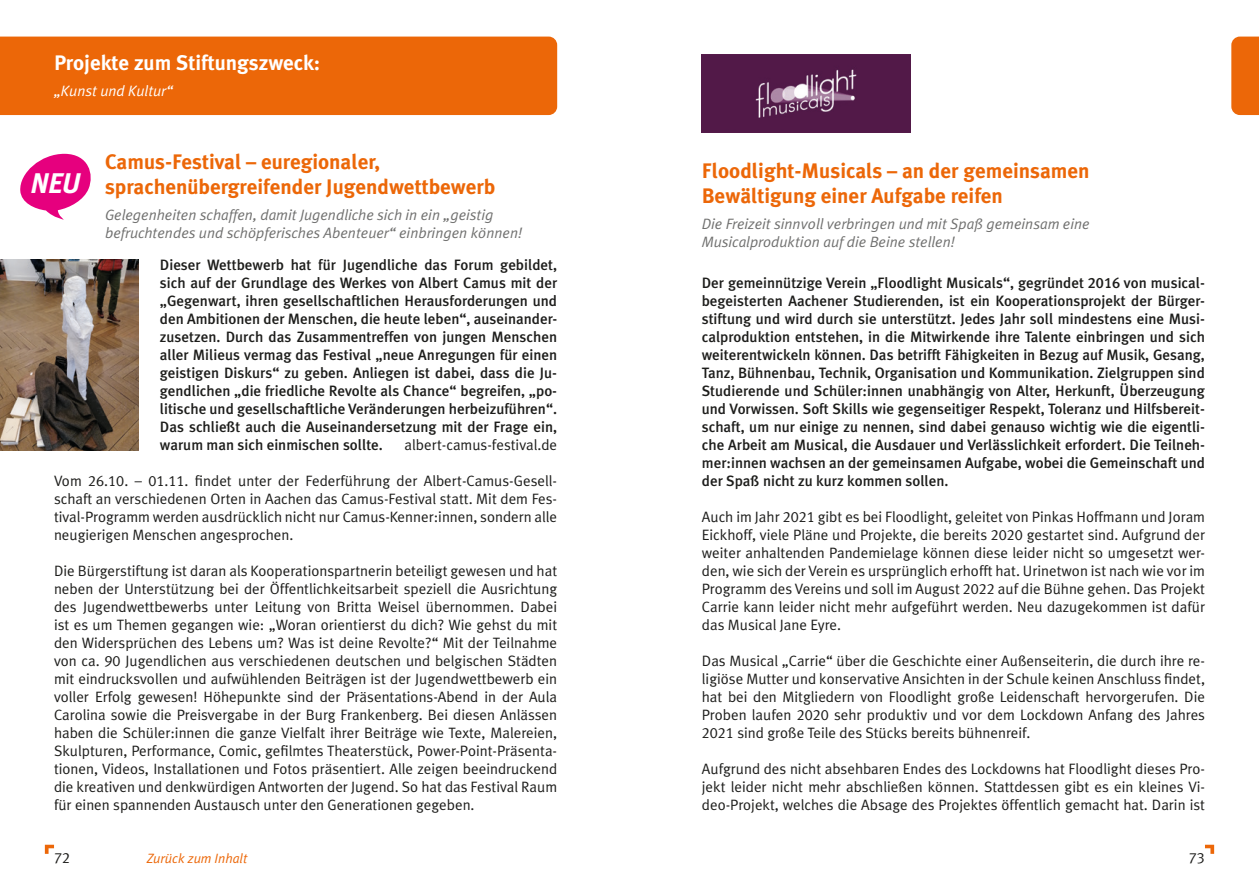
<style>
.page{position:relative;width:1259px;height:893px;background:#fff}
.page>*{position:absolute;margin:0;border:0;box-sizing:border-box;transform-origin:0 0}
.t1{font:italic 28.5px "Meta Bold LF";color:#fff}
.t2{font:700 21px/25.2px "Meta Plus";color:#ec6708}
.t3{font:700 21px "Meta Plus";color:#fff}
.t4{font:15px/18px "Meta Plus Normal";color:#1d1d1b;text-align:justify}
.t5{font:500 15px/18px "Meta Plus";color:#1d1d1b;text-align:justify}
.t6{font:italic 15px/18px "Meta Plus Normal";color:#70706f}
.t7{font:italic 15px "Meta Plus Normal";color:#fff}
.t8{font:15px "Meta Plus Normal Caps";color:#1d1d1b}
.t9{font:italic 13.5px "Meta Plus Normal";color:#ec6708}
.s1{font-family:"Meta Plus Normal Caps"}
.s2{font-family:"Meta Plus Medium Caps";font-weight:400}
</style>
<div class="page">
<svg style="left:45px;top:845px;width:9px;height:9px"></svg>
<svg style="left:1205px;top:845px;width:9px;height:9px"></svg>
<div style="left:0;top:37px;width:557px;height:78px;background:#ec6708"></div>
<img style="left:0;top:259px;width:139px;height:192px">
<div style="left:1231px;top:37px;width:28px;height:78px;background:#ec6708"></div>
<img style="left:702px;top:54px;width:209px;height:78px">
<svg style="left:20px;top:154px;width:71px;height:66px"></svg>
<h2 class="t3" style="left:54px;top:51px;width:268px">Projekte zum Stiftungszweck:</h2>
<p class="t7" style="left:54px;top:82px;width:120px">„Kunst und Kultur“</p>
<h2 class="t2" style="left:105px;top:149px;width:392px">Camus-Festival – euregionaler, sprachenübergreifender Jugendwettbewerb</h2>
<p class="t6" style="left:105px;top:206px;width:418px">Gelegenheiten schaffen, damit Jugendliche sich in ein „geistig befruchtendes und schöpferisches Abenteuer“ einbringen können!</p>
<p class="t5" style="left:160px;top:256px;width:399px">Dieser Wettbewerb hat für Jugendliche das Forum gebildet, sich auf der Grundlage des Werkes von Albert Camus mit der „Gegenwart, ihren gesellschaftlichen Herausforderungen und den Ambitionen der Menschen, die heute leben“, auseinander&shy;zusetzen. Durch das Zusammentreffen von jungen Menschen aller Milieus vermag das Festival „neue Anregungen für einen geistigen Diskurs“ zu geben. Anliegen ist dabei, dass die Ju&shy;gendlichen „die friedliche Revolte als Chance“ begreifen, „po&shy;litische und gesellschaftliche Veränderungen herbeizuführen“.<br>Das schließt auch die Auseinandersetzung mit der Frage ein, warum man sich einmischen sollte.</p>
<h1 class="t1" style="left:31px;top:166px;width:51px">NEU</h1>
<p class="t4" style="left:404px;top:436px;width:154px">albert-camus-festival.de</p>
<p class="t4" style="left:54px;top:472px;width:505px">Vom <span class="s1">26</span>.<span class="s1">10</span>. – <span class="s1">01</span>.<span class="s1">11</span>. findet unter der Federführung der Albert-Camus-Gesell&shy;schaft an verschiedenen Orten in Aachen das Camus-Festival statt. Mit dem Fes&shy;tival-Programm werden ausdrücklich nicht nur Camus-Kenner:innen, sondern alle neugierigen Menschen angesprochen.</p>
<p class="t4" style="left:54px;top:562px;width:505px">Die Bürgerstiftung ist daran als Kooperationspartnerin beteiligt gewesen und hat neben der Unterstützung bei der Öffentlichkeitsarbeit speziell die Ausrichtung des Jugendwettbewerbs unter Leitung von Britta Weisel übernommen. Dabei ist es um Themen gegangen wie: „Woran orientierst du dich? Wie gehst du mit den Widersprüchen des Lebens um? Was ist deine Revolte?“ Mit der Teilnahme von ca. <span class="s1">90</span> Jugendlichen aus verschiedenen deutschen und belgischen Städten mit eindrucksvollen und aufwühlenden Beiträgen ist der Jugendwettbewerb ein voller Erfolg gewesen! Höhepunkte sind der Präsentations-Abend in der Aula Carolina sowie die Preisvergabe in der Burg Frankenberg. Bei diesen Anlässen haben die Schüler:innen die ganze Vielfalt ihrer Beiträge wie Texte, Malereien, Skulpturen, Performance, Comic, gefilmtes Theaterstück, Power-Point-Präsenta&shy;tionen, Videos, Installationen und Fotos präsentiert. Alle zeigen beeindruckend die kreativen und denkwürdigen Antworten der Jugend. So hat das Festival Raum für einen spannenden Austausch unter den Generationen gegeben.</p>
<h2 class="t2" style="left:702px;top:158px;width:389px">Floodlight-Musicals – an der gemeinsamen<br>Bewältigung einer Aufgabe reifen</h2>
<p class="t6" style="left:702px;top:214px;width:389px">Die Freizeit sinnvoll verbringen und mit Spaß gemeinsam eine<br>Musicalproduktion auf die Beine stellen!</p>
<p class="t5" style="left:701px;top:274px;width:505px">Der gemeinnützige Verein „Floodlight Musicals“, gegründet <span class="s2">2016</span> von musical&shy;begeisterten Aachener Studierenden, ist ein Kooperationsprojekt der Bürger&shy;stiftung und wird durch sie unterstützt. Jedes Jahr soll mindestens eine Musi&shy;calproduktion entstehen, in die Mitwirkende ihre Talente einbringen und sich weiterentwickeln können. Das betrifft Fähigkeiten in Bezug auf Musik, Gesang, Tanz, Bühnenbau, Technik, Organisation und Kommunikation. Zielgruppen sind Studierende und Schüler:innen unabhängig von Alter, Herkunft, Überzeugung und Vorwissen. Soft Skills wie gegenseitiger Respekt, Toleranz und Hilfsbereit&shy;schaft, um nur einige zu nennen, sind dabei genauso wichtig wie die eigentli&shy;che Arbeit am Musical, die Ausdauer und Verlässlichkeit erfordert. Die Teilneh&shy;mer:innen wachsen an der gemeinsamen Aufgabe, wobei die Gemeinschaft und der Spaß nicht zu kurz kommen sollen.</p>
<p class="t4" style="left:702px;top:508px;width:505px">Auch im Jahr <span class="s1">2021</span> gibt es bei Floodlight, geleitet von Pinkas Hoffmann und Joram Eickhoff, viele Pläne und Projekte, die bereits <span class="s1">2020</span> gestartet sind. Aufgrund der weiter anhaltenden Pandemielage können diese leider nicht so umgesetzt wer&shy;den, wie sich der Verein es ursprünglich erhofft hat. Urinetwon ist nach wie vor im Programm des Vereins und soll im August <span class="s1">2022</span> auf die Bühne gehen. Das Projekt Carrie kann leider nicht mehr aufgeführt werden. Neu dazugekommen ist dafür das Musical Jane Eyre.</p>
<p class="t4" style="left:702px;top:652px;width:505px">Das Musical „Carrie“ über die Geschichte einer Außenseiterin, die durch ihre re&shy;ligiöse Mutter und konservative Ansichten in der Schule keinen Anschluss findet, hat bei den Mitgliedern von Floodlight große Leidenschaft hervorgerufen. Die Proben laufen <span class="s1">2020</span> sehr produktiv und vor dem Lockdown Anfang des Jahres <span class="s1">2021</span> sind große Teile des Stücks bereits bühnenreif.</p>
<p class="t4" style="left:702px;top:760px;width:505px">Aufgrund des nicht absehbaren Endes des Lockdowns hat Floodlight dieses Pro&shy;jekt leider nicht mehr abschließen können. Stattdessen gibt es ein kleines Vi&shy;deo-Projekt, welches die Absage des Projektes öffentlich gemacht hat. Darin ist</p>
<p class="t8" style="left:54px;top:849px;width:18px">72</p>
<p class="t9" style="left:147px;top:851px;width:102px">Zurück zum Inhalt</p>
<p class="t8" style="left:1189px;top:849px;width:18px">73</p>
</div>
